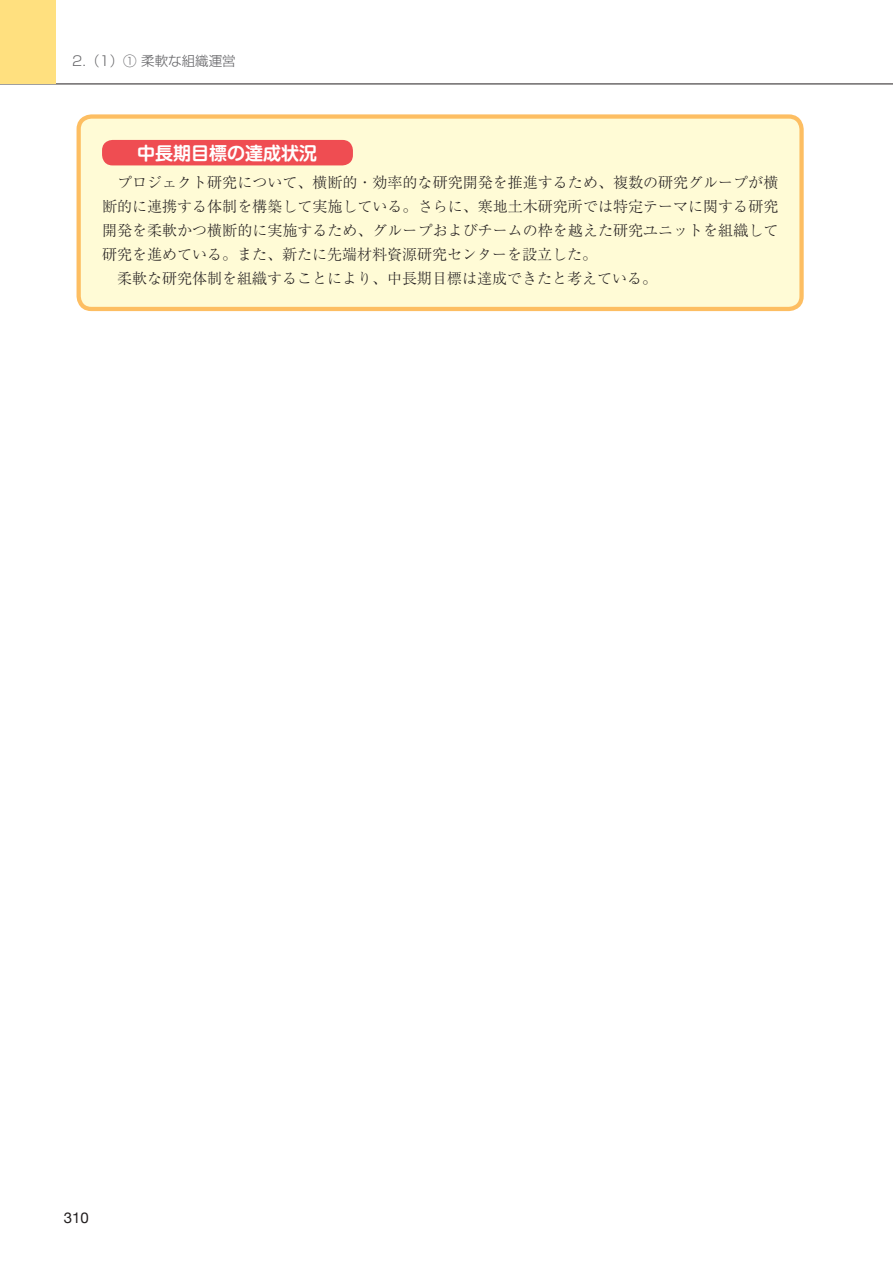
<style>
.page{position:relative;width:893px;height:1263px;background:#fff}
.page>*{position:absolute;margin:0;border:0;box-sizing:border-box;transform-origin:0 0}
.t1{font:700 18px "Shin M Go Pro De";color:#fff}
.t2{font:300 15px/24px "Ryumin Pro";color:#231f20}
.t3{font:15px "Helvetica Neue";color:#231f20}
.t4{font:300 13.5px "Shin Go Pro";color:#636366}
</style>
<div class="page">
<hr style="left:0;top:84px;width:893px;height:1px;background:#231f20">
<div style="left:0;top:0;width:55px;height:84px;background:#ffe07f"></div>
<div style="left:79px;top:117px;width:722px;height:192px;background:#fffbd6;border-radius:13px"></div>
<div style="left:102px;top:140px;width:251px;height:25px;background:#ef4d52;border-radius:10px"></div>
<div style="left:77px;top:114px;width:727px;height:197px;border:4px solid #fdbe62;border-radius:13px"></div>
<p class="t4" style="left:72px;top:49px;width:165px">2.（1）① 柔軟な組織運営</p>
<p class="t1" style="left:137px;top:138px;width:181px">中長期目標の達成状況</p>
<p class="t2" style="left:102px;top:169px;width:678px">　プロジェクト研究について、横断的・効率的な研究開発を推進するため、複数の研究グループが横断的に連携する体制を構築して実施している。さらに、寒地土木研究所では特定テーマに関する研究開発を柔軟かつ横断的に実施するため、グループおよびチームの枠を越えた研究ユニットを組織して研究を進めている。また、新たに先端材料資源研究センターを設立した。<br>　柔軟な研究体制を組織することにより、中長期目標は達成できたと考えている。</p>
<p class="t3" style="left:64px;top:1206px;width:27px">310</p>
</div>
